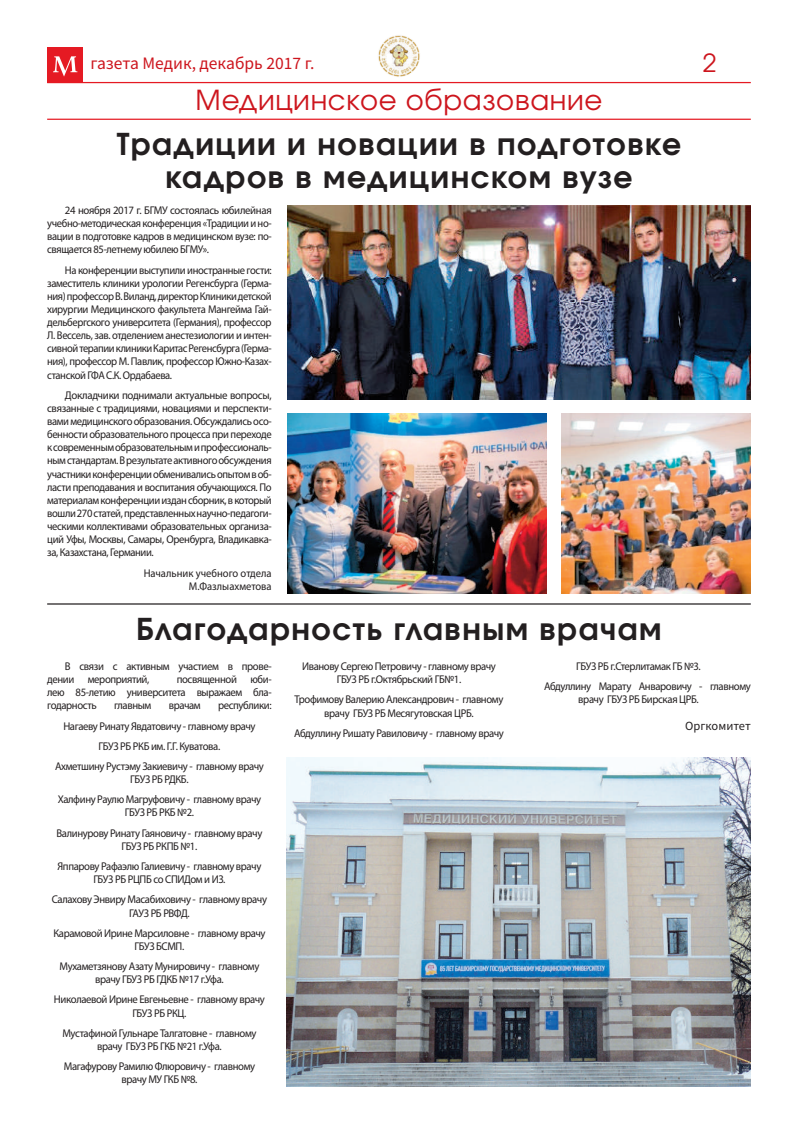
<style>
.page{position:relative;width:798px;height:1134px;background:#fff}
.page>*{position:absolute;margin:0;border:0;box-sizing:border-box;transform-origin:0 0}
.t1{font:700 30px/32.5px "Evolventa";letter-spacing:.05em;color:#231f20;text-align:center}
.t2{font:27.5px "Evolventa";letter-spacing:.025em;color:#cd151d}
.t3{font:25px "Evolventa";color:#cd151d}
.t4{font:17.5px "Source Sans Pro";color:#cd151d}
.t5{font:12.5px "Source Sans Pro";color:#231f20}
.t6{font:11.25px/20.2px "Myriad Pro";letter-spacing:-.035em;color:#231f20;text-align:center;scale:.95 1}
.t7{font:11.25px/13.1px "Myriad Pro";letter-spacing:-.035em;color:#231f20;text-align:justify}
.t8{font:11.25px/13.1px "Myriad Pro";letter-spacing:-.035em;color:#231f20;text-align:justify;scale:.94 1}
.t9{font:11.25px/13.1px "Myriad Pro";letter-spacing:-.035em;color:#231f20;text-align:justify;scale:.96 1}
.t10{font:11.25px/13.1px "Myriad Pro";color:#231f20;text-align:right;scale:.94 1}
</style>
<div class="page">
<div style="left:47px;top:47px;width:36px;height:36px;background:#e51a23"></div>
<svg style="left:53px;top:56px;width:24px;height:21px"></svg>
<hr style="left:47px;top:82px;width:703px;height:1px;background:#e51a23">
<hr style="left:47px;top:119px;width:703px;height:1px;background:#e51a23">
<hr style="left:47px;top:603px;width:703px;height:2px;background:#231f20">
<img style="left:561px;top:413px;width:189px;height:181px">
<img style="left:287px;top:413px;width:259px;height:181px">
<img style="left:287px;top:206px;width:463px;height:194px">
<img style="left:286px;top:757px;width:464px;height:330px">
<img style="left:377px;top:35px;width:43px;height:42px;border-radius:21px">
<h3 class="t4" style="left:90px;top:52px;width:225px">газета Медик, декабрь 2017 г.</h3>
<h3 class="t3" style="left:702px;top:48px;width:15px">2</h3>
<h2 class="t2" style="left:195px;top:83px;width:408px">Медицинское образование</h2>
<h1 class="t1" style="left:117px;top:128px;width:565px">Традиции и новации в подготовке кадров в медицинском вузе</h1>
<p class="t9" style="left:47px;top:203px;width:235px;text-indent:18px">24 ноября 2017 г. БГМУ состоялась юбилейная учебно-методическая конференция «Традиции и но&shy;вации в подготовке кадров в медицинском вузе: по&shy;свящается 85-летнему юбилею БГМУ».</p>
<p class="t8" style="left:47px;top:263px;width:240px;text-indent:18px">На конференции выступили иностранные гости: заместитель клиники урологии Регенсбурга (Герма&shy;ния) профессор В. Виланд, директор Клиники детской хирургии Медицинского факультета Мангейма Гай&shy;дельбергского университета (Германия), профессор Л. Вессель, зав. отделением анестезиологии и интен&shy;сивной терапии клиники Каритас Регенсбурга (Герма&shy;ния), профессор М. Павлик, профессор Южно-Казах&shy;станской ГФА С.К. Ордабаева.</p>
<p class="t7" style="left:47px;top:388px;width:226px;text-indent:18px">Докладчики поднимали актуальные вопросы, связанные с традициями, новациями и перспекти&shy;вами медицинского образования. Обсуждались осо&shy;бенности образовательного процесса при переходе к современным образовательным и профессиональ&shy;ным стандартам. В результате активного обсуждения участники конференции обменивались опытом в об&shy;ласти преподавания и воспитания обучающихся. По материалам конференции издан сборник, в который вошли 270 статей, представленных научно-педагоги&shy;ческими коллективами образовательных организа&shy;ций Уфы, Москвы, Самары, Оренбурга, Владикавка&shy;за, Казахстана, Германии.</p>
<p class="t10" style="left:144px;top:566px;width:138px">Начальник учебного отдела<br>М.Фазлыахметова</p>
<h1 class="t1" style="left:136px;top:612px;width:526px">Благодарность главным врачам</h1>
<p class="t6" style="left:47px;top:659px;width:238px;line-height:13.1px;text-align:left;text-indent:18px">В связи с активным участием в прове&shy;дении мероприятий,</p>
<p class="t6" style="left:47px;top:672px;width:238px;line-height:13.1px;text-align:justify;text-indent:129px">посвященной юби&shy;лею 85-летию университета выражаем бла&shy;годарность</p>
<p class="t6" style="left:114px;top:695px;width:41px">главным</p>
<p class="t6" style="left:169px;top:695px;width:35px">врачам</p>
<p class="t6" style="left:218px;top:695px;width:58px">республики:</p>
<p class="t6" style="left:63px;top:715px;width:204px">Нагаеву Ринату Явдатовичу - главному врачу</p>
<p class="t6" style="left:99px;top:736px;width:128px">ГБУЗ РБ РКБ им. Г.Г. Куватова.</p>
<p class="t6" style="left:55px;top:756px;width:221px">Ахметшину Рустэму Закиевичу - главному врачу</p>
<p class="t6" style="left:58px;top:769px;width:215px">ГБУЗ РБ РДКБ.<br>Халфину Раулю Магруфовичу - главному врачу</p>
<p class="t6" style="left:56px;top:802px;width:218px">ГБУЗ РБ РКБ №2.<br>Валинурову Ринату Гаяновичу - главному врачу</p>
<p class="t6" style="left:57px;top:836px;width:216px">ГБУЗ РБ РКПБ №1.<br>Яппарову Рафаэлю Галиевичу - главному врачу</p>
<p class="t6" style="left:52px;top:869px;width:228px">ГБУЗ РБ РЦПБ со СПИДом и ИЗ.<br>Салахову Энвиру Масабиховичу - главному врачу</p>
<p class="t6" style="left:53px;top:902px;width:225px">ГАУЗ РБ РВФД.<br>Карамовой Ирине Марсиловне - главному врачу</p>
<p class="t6" style="left:59px;top:936px;width:212px">ГБУЗ БСМП.<br>Мухаметзянову Азату Мунировичу - главному</p>
<p class="t6" style="left:54px;top:969px;width:223px">врачу ГБУЗ РБ ГДКБ №17 г.Уфа.<br>Николаевой Ирине Евгеньевне - главному врачу</p>
<p class="t6" style="left:62px;top:1002px;width:206px">ГБУЗ РБ РКЦ.<br>Мустафиной Гульнаре Талгатовне - главному</p>
<p class="t6" style="left:64px;top:1036px;width:203px">врачу ГБУЗ РБ ГКБ №21 г.Уфа.<br>Магафурову Рамилю Флюровичу - главному</p>
<p class="t6" style="left:121px;top:1069px;width:80px">врачу МУ ГКБ №8.</p>
<p class="t6" style="left:302px;top:659px;width:205px;line-height:13.1px">Иванову Сергею Петровичу - главному врачу<br>ГБУЗ РБ г.Октябрьский ГБ№1.</p>
<p class="t6" style="left:294px;top:693px;width:221px;line-height:13.1px">Трофимову Валерию Александрович - главному врачу ГБУЗ РБ Месягутовская ЦРБ.</p>
<p class="t6" style="left:294px;top:723px;width:222px">Абдуллину Ришату Равиловичу - главному врачу</p>
<p class="t6" style="left:544px;top:656px;width:219px;text-align:left;text-indent:32px">ГБУЗ РБ г.Стерлитамак ГБ №3.<br>Абдуллину Марату Анваровичу - главному</p>
<p class="t6" style="left:578px;top:689px;width:127px">врачу ГБУЗ РБ Бирская ЦРБ.</p>
<p class="t5" style="left:685px;top:717px;width:67px">Оргкомитет</p>
</div>
